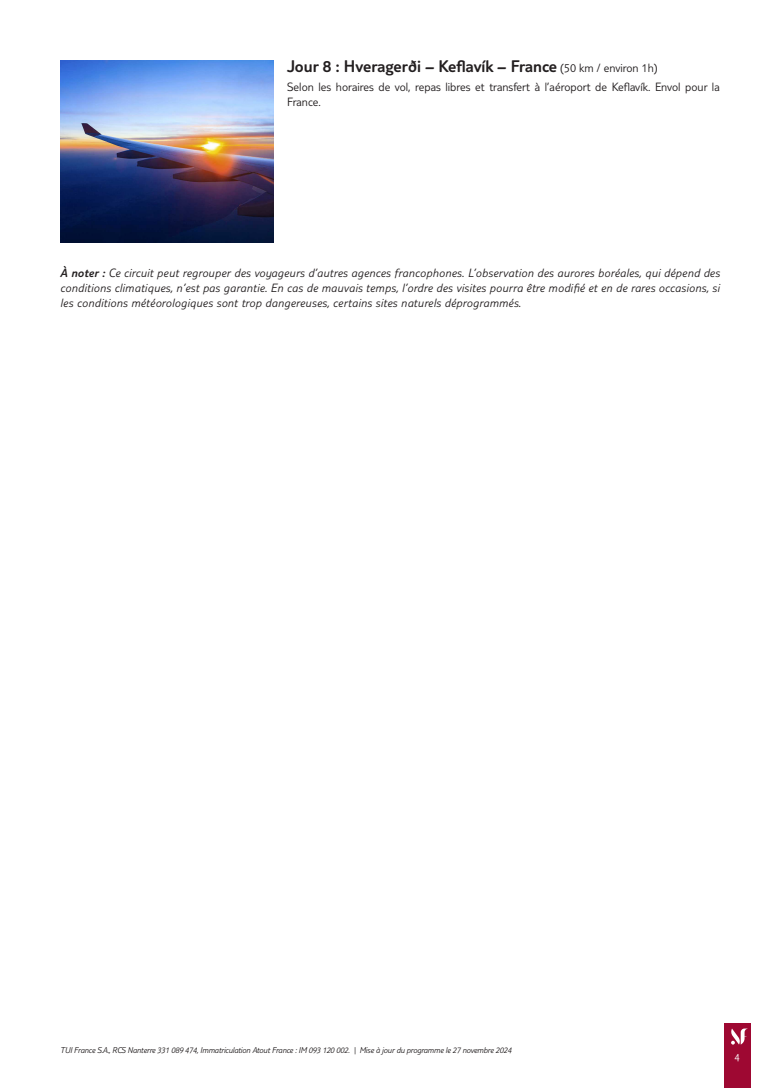
<style>
.page{position:relative;width:780px;height:1088px;background:#fff}
.page>*{position:absolute;margin:0;border:0;box-sizing:border-box;transform-origin:0 0}
.t1{font:300 17.5px "TUI Type";color:#231f20}
.t2{font:italic 300 12.5px/15px "TUI Type";letter-spacing:.02em;color:#231f20;text-align:justify}
.t3{font:300 12.5px/15px "TUI Type";color:#231f20}
.t4{font:300 11.25px "TUI Type";color:#fff}
.t5{font:italic 300 8.75px "TUI Type";letter-spacing:-.02em;color:#231f20}
.s1{font-size:12.5px}
.s2{font-style:inherit}
</style>
<div class="page">
<div style="left:724px;top:1023px;width:26px;height:65px;background:#9e0832"></div>
<svg style="left:731px;top:1028px;width:17px;height:16px"></svg>
<img style="left:60px;top:60px;width:213px;height:182px">
<h1 class="t1" style="left:287px;top:56px;width:372px">Jour 8 : Hveragerði – Keflavík – France <span class="s1">(50 km / environ 1h)</span></h1>
<p class="t3" style="left:287px;top:79px;width:434px">Selon les horaires de vol, repas libres et transfert à l’aéroport de Keflavík. Envol pour la<br>France.</p>
<p class="t2" style="left:60px;top:265px;width:661px"><span class="s2">À noter :</span> Ce circuit peut regrouper des voyageurs d’autres agences francophones. L’observation des aurores boréales, qui dépend des conditions climatiques, n’est pas garantie. En cas de mauvais temps, l’ordre des visites pourra être modifié et en de rares occasions, si les conditions météorologiques sont trop dangereuses, certains sites naturels déprogrammés.</p>
<p class="t5" style="left:60px;top:1045px;width:452px">TUI France S.A., RCS Nanterre 331 089 474, Immatriculation Atout France : IM 093 120 002. | Mise à jour du programme le 27 novembre 2024</p>
<p class="t4" style="left:734px;top:1050px;width:7px">4</p>
</div>
